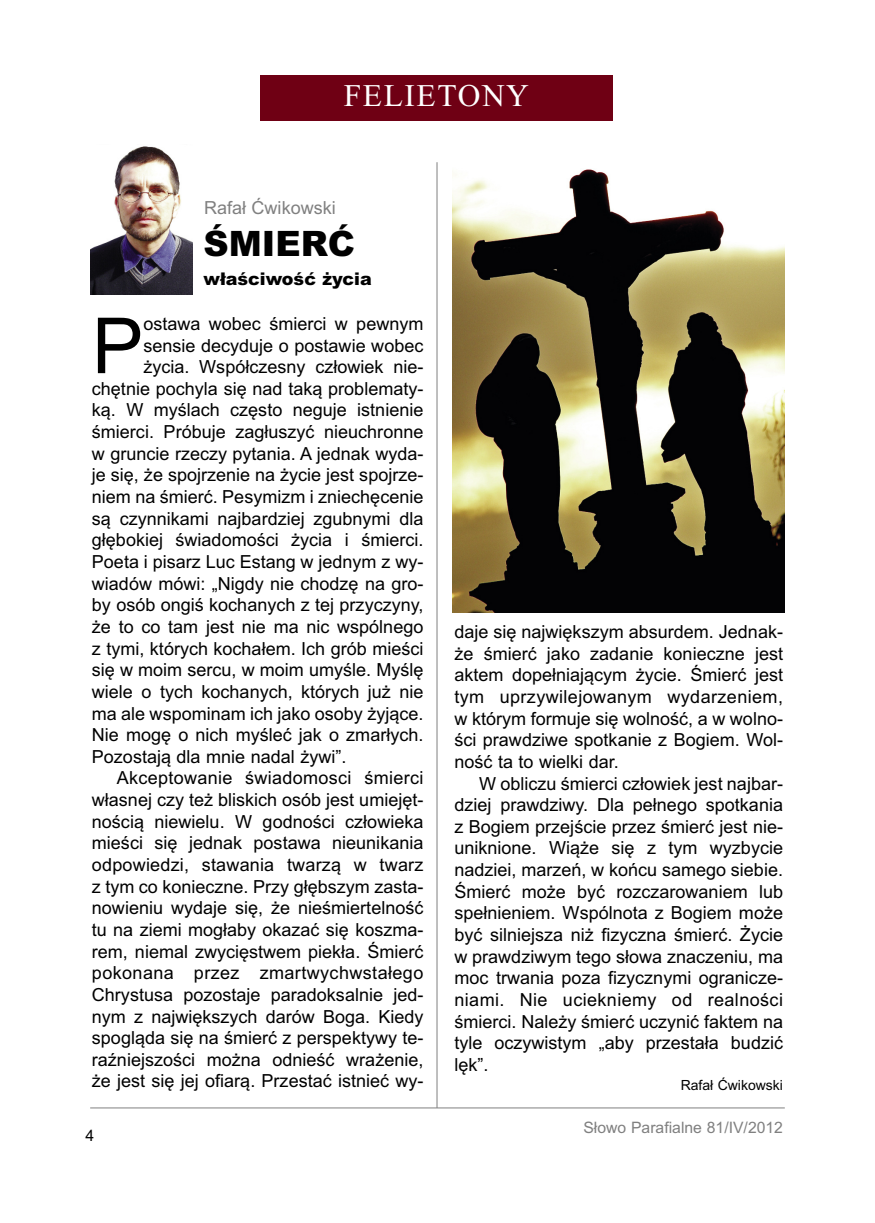
<style>
.page{position:relative;width:875px;height:1223px;background:#fff}
.page>*{position:absolute;margin:0;border:0;box-sizing:border-box;transform-origin:0 0}
.t1{font:77.35px "Arial";color:#000}
.t2{font:900 35px "Arial";color:#000}
.t3{font:31.5px "Times New Roman";letter-spacing:.05em;color:#fff}
.t4{font:18.03px/21.7px "Arial";color:#000;text-align:justify}
.t5{font:18.03px "Arial";letter-spacing:.02em;color:#000}
.t6{font:18.03px "Arial";color:#808080}
.t7{font:900 17.5px "Arial";color:#000}
.t8{font:15.75px "Arial";color:#808080}
.t9{font:15.75px "Arial";color:#000}
.t10{font:14px "Arial";color:#000}
</style>
<div class="page">
<hr style="left:90px;top:1107px;width:695px;height:1px;background:#808080">
<div style="left:260px;top:76px;width:353px;height:44px;background:#6f0014"></div>
<img style="left:90px;top:146px;width:102px;height:148px">
<hr style="left:437px;top:162px;width:1px;height:945px;background:#808080">
<img style="left:452px;top:169px;width:333px;height:443px">
<h3 class="t3" style="left:344px;top:76px;width:187px">FELIETONY</h3>
<p class="t6" style="left:204px;top:197px;width:133px">Rafał Ćwikowski</p>
<h2 class="t2" style="left:203px;top:223px;width:153px">ŚMIERĆ</h2>
<p class="t7" style="left:203px;top:269px;width:170px">właściwość życia</p>
<h1 class="t1" style="left:92px;top:301px;width:53px">P</h1>
<p class="t4" style="left:143px;top:313px;width:282px">ostawa wobec śmierci w pewnym</p>
<p class="t4" style="left:143px;top:334px;width:282px">sensie decyduje o postawie wobec</p>
<p class="t4" style="left:143px;top:356px;width:282px">życia. Współczesny człowiek nie-</p>
<p class="t4" style="left:92px;top:377px;width:333px">chętnie pochyla się nad taką problematy-</p>
<p class="t4" style="left:92px;top:399px;width:333px">ką. W myślach często neguje istnienie</p>
<p class="t4" style="left:92px;top:421px;width:333px">śmierci. Próbuje zagłuszyć nieuchronne</p>
<p class="t4" style="left:92px;top:442px;width:333px">w gruncie rzeczy pytania. A jednak wyda-</p>
<p class="t4" style="left:92px;top:464px;width:333px">je się, że spojrzenie na życie jest spojrze-</p>
<p class="t4" style="left:92px;top:486px;width:333px">niem na śmierć. Pesymizm i zniechęcenie</p>
<p class="t4" style="left:92px;top:507px;width:333px">są czynnikami najbardziej zgubnymi dla</p>
<p class="t4" style="left:92px;top:529px;width:333px">głębokiej świadomości życia i śmierci.</p>
<p class="t4" style="left:92px;top:550px;width:333px">Poeta i pisarz Luc Estang w jednym z wy-</p>
<p class="t4" style="left:92px;top:572px;width:333px">wiadów mówi: „Nigdy nie chodzę na gro-</p>
<p class="t4" style="left:92px;top:594px;width:333px">by osób ongiś kochanych z tej przyczyny,</p>
<p class="t4" style="left:92px;top:615px;width:333px">że to co tam jest nie ma nic wspólnego</p>
<p class="t4" style="left:92px;top:637px;width:333px">z tymi, których kochałem. Ich grób mieści</p>
<p class="t4" style="left:92px;top:659px;width:333px">się w moim sercu, w moim umyśle. Myślę</p>
<p class="t4" style="left:92px;top:680px;width:333px">wiele o tych kochanych, których już nie</p>
<p class="t4" style="left:92px;top:702px;width:333px">ma ale wspominam ich jako osoby żyjące.</p>
<p class="t4" style="left:92px;top:724px;width:333px">Nie mogę o nich myśleć jak o zmarłych.</p>
<p class="t4" style="left:92px;top:745px;width:256px">Pozostają dla mnie nadal żywi”.</p>
<p class="t5" style="left:117px;top:767px;width:308px">Akceptowanie świadomosci śmierci</p>
<p class="t4" style="left:92px;top:788px;width:333px">własnej czy też bliskich osób jest umiejęt-</p>
<p class="t4" style="left:92px;top:810px;width:333px">nością niewielu. W godności człowieka</p>
<p class="t4" style="left:92px;top:832px;width:333px">mieści się jednak postawa nieunikania</p>
<p class="t4" style="left:92px;top:853px;width:333px">odpowiedzi, stawania twarzą w twarz</p>
<p class="t4" style="left:92px;top:875px;width:333px">z tym co konieczne. Przy głębszym zasta-</p>
<p class="t4" style="left:92px;top:897px;width:333px">nowieniu wydaje się, że nieśmiertelność</p>
<p class="t4" style="left:92px;top:918px;width:333px">tu na ziemi mogłaby okazać się koszma-</p>
<p class="t4" style="left:92px;top:940px;width:333px">rem, niemal zwycięstwem piekła. Śmierć</p>
<p class="t5" style="left:92px;top:962px;width:333px">pokonana przez zmartwychwstałego</p>
<p class="t4" style="left:92px;top:983px;width:333px">Chrystusa pozostaje paradoksalnie jed-</p>
<p class="t4" style="left:92px;top:1005px;width:333px">nym z największych darów Boga. Kiedy</p>
<p class="t4" style="left:92px;top:1026px;width:333px">spogląda się na śmierć z perspektywy te-</p>
<p class="t4" style="left:92px;top:1048px;width:333px">raźniejszości można odnieść wrażenie,</p>
<p class="t4" style="left:92px;top:1070px;width:333px">że jest się jej ofiarą. Przestać istnieć wy-</p>
<p class="t9" style="left:85px;top:1125px;width:10px">4</p>
<p class="t4" style="left:454px;top:620px;width:330px">daje się największym absurdem. Jednak&shy;że śmierć jako zadanie konieczne jest aktem dopełniającym życie. Śmierć jest tym uprzywilejowanym wydarzeniem, w którym formuje się wolność, a w wolno&shy;ści prawdziwe spotkanie z Bogiem. Wol&shy;ność ta to wielki dar.</p>
<p class="t4" style="left:454px;top:772px;width:330px;text-indent:25px">W obliczu śmierci człowiek jest najbar&shy;dziej prawdziwy. Dla pełnego spotkania z Bogiem przejście przez śmierć jest nie&shy;uniknione. Wiąże się z tym wyzbycie nadziei, marzeń, w końcu samego siebie.<br>Śmierć może być rozczarowaniem lub spełnieniem. Wspólnota z Bogiem może być silniejsza niż fizyczna śmierć. Życie w prawdziwym tego słowa znaczeniu, ma moc trwania poza fizycznymi ogranicze&shy;niami. Nie uciekniemy od realności śmierci. Należy śmierć uczynić faktem na tyle oczywistym „aby przestała budzić lęk”.</p>
<p class="t10" style="left:681px;top:1076px;width:104px">Rafał Ćwikowski</p>
<p class="t8" style="left:583px;top:1117px;width:201px">Słowo Parafialne 81/IV/2012</p>
</div>
